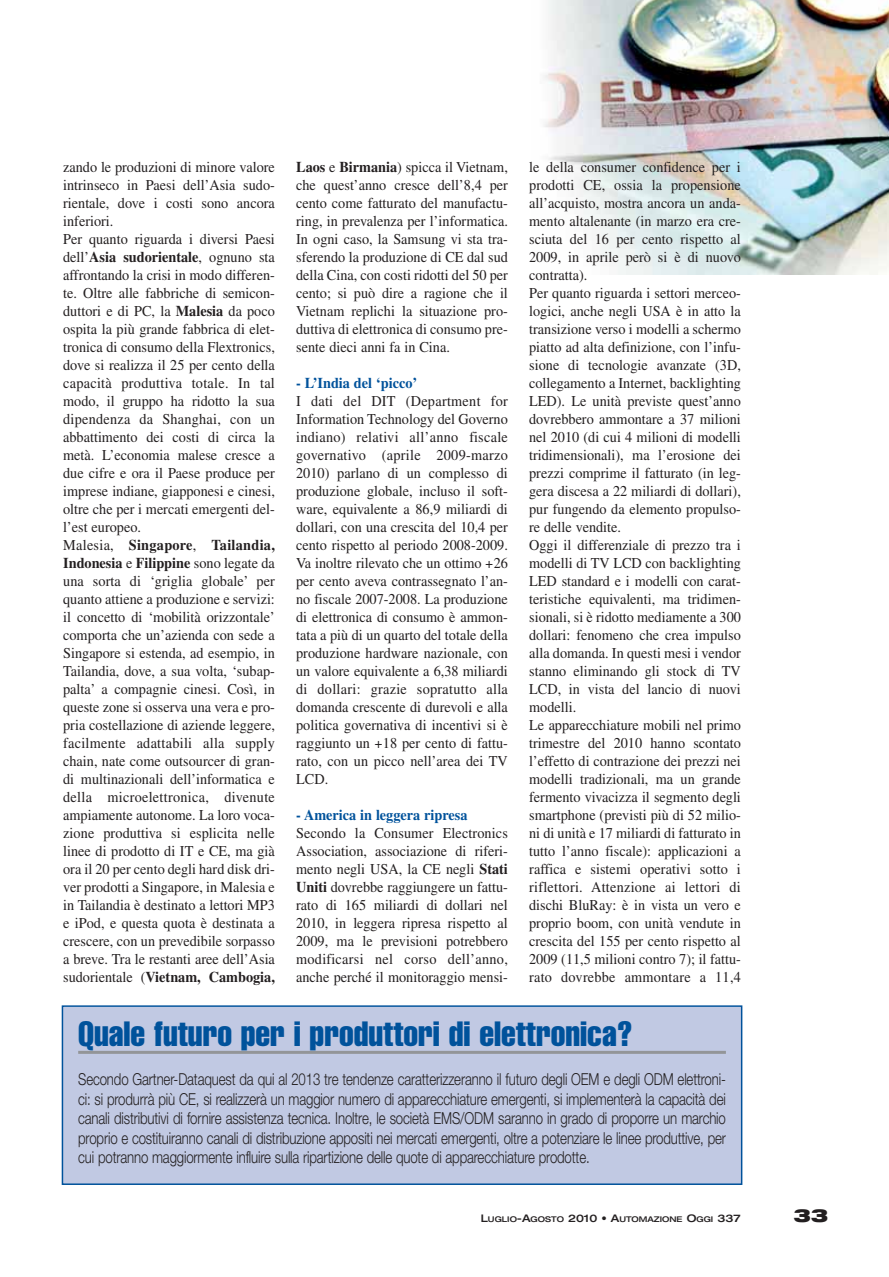
<style>
.page{position:relative;width:889px;height:1277px;background:#fff}
.page>*{position:absolute;margin:0;border:0;box-sizing:border-box;transform-origin:0 0}
.t1{font:extra-condensed 34.5px "Helvetica LT";color:#00529b}
.t2{font:900 expanded 18px "Helvetica Neue LT";color:#231f20}
.t3{font:300 16.5px/19.5px "Helvetica Neue LT";letter-spacing:-.01em;color:#231f20;text-align:justify;scale:.8 1}
.t4{font:15px/18px "Times LT";color:#231f20;text-align:justify;scale:.95 1}
.t5{font:700 15px "Times LT";color:#00529b;scale:.95 1}
.t6{font:500 expanded 7.8px "Helvetica Neue LT";color:#231f20}
.s1{font-weight:700}
.s2{font-size:10.5px}
</style>
<div class="page">
<img style="left:544px;top:0;width:344px;height:274px">
<div style="left:63px;top:1007px;width:677px;height:176px;background:#c1c9e3"></div>
<div style="left:62px;top:1005px;width:680px;height:180px;border:2px solid #00529b"></div>
<hr style="left:78px;top:1051px;width:647px;height:3px;background:#939598">
<p class="t4" style="left:63px;top:160px;width:224px;text-align:left">zando le produzioni di minore valore intrinseco in Paesi dell’Asia sudo&shy;rientale, dove i costi sono ancora inferiori.<br>Per quanto riguarda i diversi Paesi dell’<span class="s1">Asia sudorientale</span>, ognuno sta affrontando la crisi in modo differen&shy;te. Oltre alle fabbriche di semicon&shy;duttori e di PC, la <span class="s1">Malesia</span> da poco ospita la più grande fabbrica di elet&shy;tronica di consumo della Flextronics, dove si realizza il 25 per cento della capacità produttiva totale. In tal modo, il gruppo ha ridotto la sua dipendenza da Shanghai, con un abbattimento dei costi di circa la metà. L’economia malese cresce a due cifre e ora il Paese produce per imprese indiane, giapponesi e cinesi, oltre che per i mercati emergenti del&shy;l’est europeo.<br>Malesia, <span class="s1">Singapore</span>, <span class="s1">Tailandia, Indonesia</span> e <span class="s1">Filippine</span> sono legate da una sorta di ‘griglia globale’ per quanto attiene a produzione e servizi: il concetto di ‘mobilità orizzontale’ comporta che un’azienda con sede a Singapore si estenda, ad esempio, in Tailandia, dove, a sua volta, ‘subap&shy;palta’ a compagnie cinesi. Così, in queste zone si osserva una vera e pro&shy;pria costellazione di aziende leggere, facilmente adattabili alla supply chain, nate come outsourcer di gran&shy;di multinazionali dell’informatica e della microelettronica, divenute ampiamente autonome. La loro voca&shy;zione produttiva si esplicita nelle linee di prodotto di IT e CE, ma già ora il 20 per cento degli hard disk dri&shy;ver prodotti a Singapore, in Malesia e in Tailandia è destinato a lettori MP3 e iPod, e questa quota è destinata a crescere, con un prevedibile sorpasso a breve. Tra le restanti aree dell’Asia sudorientale (<span class="s1">Vietnam, Cambogia,</span></p>
<p class="t4" style="left:296px;top:160px;width:224px"><span class="s1">Laos</span> e <span class="s1">Birmania</span>) spicca il Vietnam, che quest’anno cresce dell’8,4 per cento come fatturato del manufactu&shy;ring, in prevalenza per l’informatica.<br>In ogni caso, la Samsung vi sta tra&shy;sferendo la produzione di CE dal sud della Cina, con costi ridotti del 50 per cento; si può dire a ragione che il Vietnam replichi la situazione pro&shy;duttiva di elettronica di consumo pre&shy;sente dieci anni fa in Cina.</p>
<p class="t5" style="left:296px;top:377px;width:129px">- L’India del ‘picco’</p>
<p class="t4" style="left:296px;top:394px;width:224px">I dati del DIT (Department for Information Technology del Governo indiano) relativi all’anno fiscale governativo (aprile 2009-marzo 2010) parlano di un complesso di produzione globale, incluso il soft&shy;ware, equivalente a 86,9 miliardi di dollari, con una crescita del 10,4 per cento rispetto al periodo 2008-2009.<br>Va inoltre rilevato che un ottimo +26 per cento aveva contrassegnato l’an&shy;no fiscale 2007-2008. La produzione di elettronica di consumo è ammon&shy;tata a più di un quarto del totale della produzione hardware nazionale, con un valore equivalente a 6,38 miliardi di dollari: grazie sopratutto alla domanda crescente di durevoli e alla politica governativa di incentivi si è raggiunto un +18 per cento di fattu&shy;rato, con un picco nell’area dei TV LCD.</p>
<p class="t5" style="left:296px;top:809px;width:182px">- America in leggera ripresa</p>
<p class="t4" style="left:296px;top:826px;width:224px">Secondo la Consumer Electronics Association, associazione di riferi&shy;mento negli USA, la CE negli <span class="s1">Stati Uniti</span> dovrebbe raggiungere un fattu&shy;rato di 165 miliardi di dollari nel 2010, in leggera ripresa rispetto al 2009, ma le previsioni potrebbero modificarsi nel corso dell’anno, anche perché il monitoraggio mensi-</p>
<p class="t4" style="left:529px;top:160px;width:224px;text-align:left">le della consumer confidence per i prodotti CE, ossia la propensione all’acquisto, mostra ancora un anda&shy;mento altalenante (in marzo era cre&shy;sciuta del 16 per cento rispetto al 2009, in aprile però si è di nuovo contratta).<br>Per quanto riguarda i settori merceo&shy;logici, anche negli USA è in atto la transizione verso i modelli a schermo piatto ad alta definizione, con l’infu&shy;sione di tecnologie avanzate (3D, collegamento a Internet, backlighting LED). Le unità previste quest’anno dovrebbero ammontare a 37 milioni nel 2010 (di cui 4 milioni di modelli tridimensionali), ma l’erosione dei prezzi comprime il fatturato (in leg&shy;gera discesa a 22 miliardi di dollari), pur fungendo da elemento propulso&shy;re delle vendite.<br>Oggi il differenziale di prezzo tra i modelli di TV LCD con backlighting LED standard e i modelli con carat&shy;teristiche equivalenti, ma tridimen&shy;sionali, si è ridotto mediamente a 300 dollari: fenomeno che crea impulso alla domanda. In questi mesi i vendor stanno eliminando gli stock di TV LCD, in vista del lancio di nuovi modelli.<br>Le apparecchiature mobili nel primo trimestre del 2010 hanno scontato l’effetto di contrazione dei prezzi nei modelli tradizionali, ma un grande fermento vivacizza il segmento degli smartphone (previsti più di 52 milio&shy;ni di unità e 17 miliardi di fatturato in tutto l’anno fiscale): applicazioni a raffica e sistemi operativi sotto i riflettori. Attenzione ai lettori di dischi BluRay: è in vista un vero e proprio boom, con unità vendute in crescita del 155 per cento rispetto al 2009 (11,5 milioni contro 7); il fattu&shy;rato dovrebbe ammontare a 11,4</p>
<h1 class="t1" style="left:78px;top:1014px;width:556px">Quale futuro per i produttori di elettronica?</h1>
<p class="t3" style="left:78px;top:1072px;width:811px">Secondo Gartner-Dataquest da qui al 2013 tre tendenze caratterizzeranno il futuro degli OEM e degli ODM elettroni&shy;ci: si produrrà più CE, si realizzerà un maggior numero di apparecchiature emergenti, si implementerà la capacità dei canali distributivi di fornire assistenza tecnica. Inoltre, le società EMS/ODM saranno in grado di proporre un marchio proprio e costituiranno canali di distribuzione appositi nei mercati emergenti, oltre a potenziare le linee produttive, per cui potranno maggiormente influire sulla ripartizione delle quote di apparecchiature prodotte.</p>
<p class="t6" style="left:481px;top:1216px;width:261px"><span class="s2">L</span>UGLIO<span class="s2">-A</span>GOSTO <span class="s2">2010 • A</span>UTOMAZIONE <span class="s2">O</span>GGI <span class="s2">337</span></p>
<p class="t2" style="left:793px;top:1204px;width:36px">33</p>
</div>
